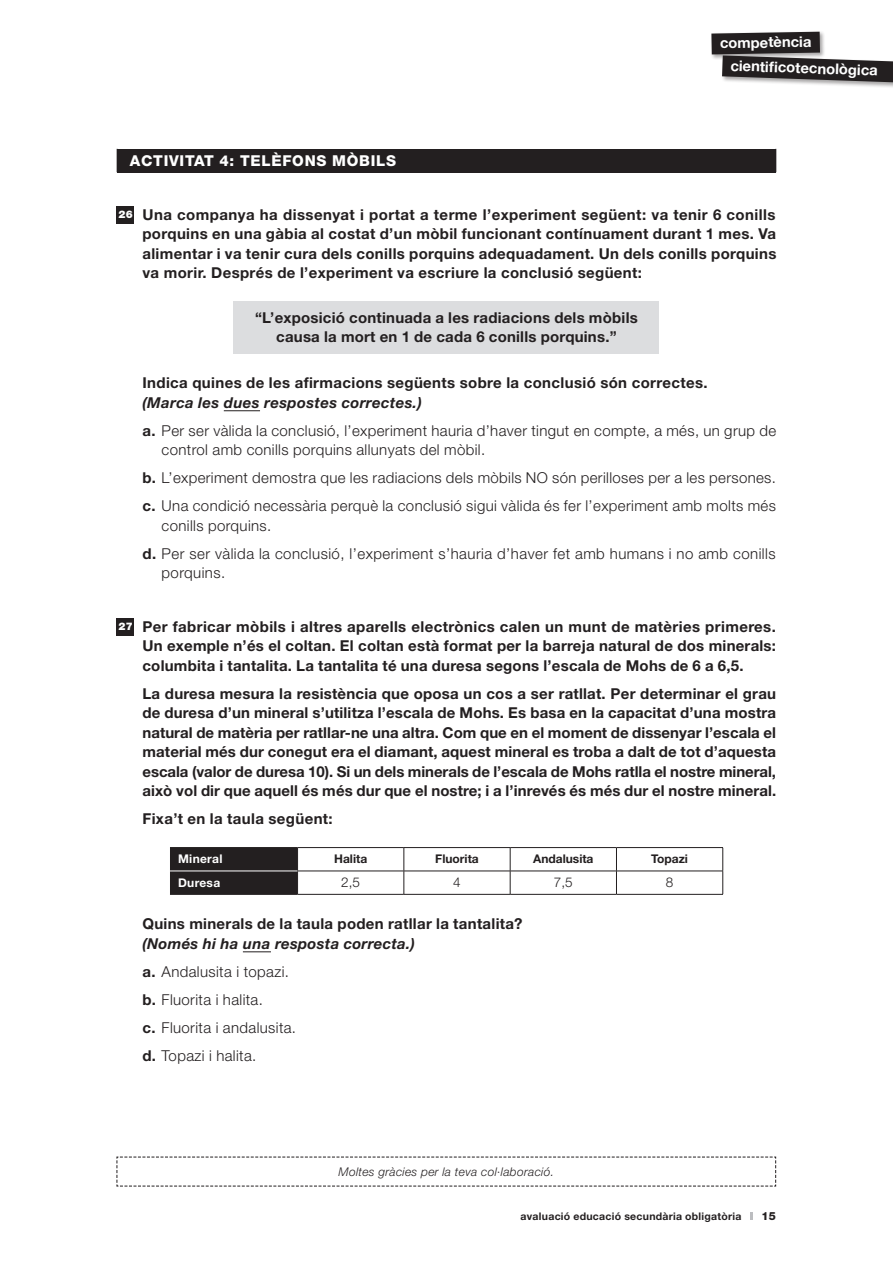
<style>
.page{position:relative;width:893px;height:1263px;background:#fff}
.page>*{position:absolute;margin:0;border:0;box-sizing:border-box;transform-origin:0 0}
.PREGUNTA_CATALÀ_ESO{font:700 15px/19.5px "Helvetica Neue";letter-spacing:.015em;color:#231f20;text-align:justify}
.OPCIONS_RESPOSTA_CAT{font:300 15px/19.5px "Helvetica Neue";letter-spacing:.025em;color:#231f20}
.ACTIVITAT_TITOL_ESO{font:800 15px "Helvetica Neue";letter-spacing:.05em;color:#fff}
.t1{font:700 14.7px "Helvetica Neue";color:#fff}
.t2{font:300 13.5px "Helvetica Neue";color:#231f20}
.t3{font:italic 300 12px "Helvetica Neue";letter-spacing:.025em;color:#231f20}
.t4{font:700 12px "Helvetica Neue";color:#231f20}
.TEXTE_SEGUIT_10_13{font:700 12px "Helvetica Neue";letter-spacing:.025em;color:#fff}
.t5{font:800 11.25px "Helvetica Neue";color:#231f20}
.t6{font:700 10.5px "Helvetica Neue";letter-spacing:.025em;color:#231f20}
.t7{font:900 10.5px "Helvetica Neue";color:#fff}
.s1{font-style:italic}
.s2{font-weight:700}
</style>
<div class="page">
<svg style="left:750px;top:1212px;width:3px;height:8px"></svg>
<div style="left:721px;top:54px;width:172px;height:35px;background:#231f20;opacity:.4"></div>
<div style="left:710px;top:30px;width:116px;height:30px;background:#231f20;opacity:.4"></div>
<svg style="left:711px;top:32px;width:182px;height:51px"></svg>
<hr style="left:224px;top:410px;width:36px;height:1px;background:#231f20">
<svg style="left:243px;top:951px;width:28px;height:1px"></svg>
<div style="left:117px;top:149px;width:659px;height:23px;background:#231f20"></div>
<svg style="left:776px;top:149px;width:1px;height:23px"></svg>
<div style="left:117px;top:206px;width:17px;height:17px;background:#231f20"></div>
<div style="left:234px;top:301px;width:425px;height:52px;background:#dcdddf"></div>
<div style="left:117px;top:618px;width:17px;height:17px;background:#231f20"></div>
<svg style="left:170px;top:847px;width:553px;height:47px"></svg>
<hr style="left:170px;top:894px;width:128px;height:1px;background:#231f20">
<hr style="left:298px;top:894px;width:106px;height:1px;background:#231f20">
<hr style="left:404px;top:894px;width:106px;height:1px;background:#231f20">
<hr style="left:510px;top:894px;width:106px;height:1px;background:#231f20">
<hr style="left:616px;top:894px;width:107px;height:1px;background:#231f20">
<hr style="left:170px;top:870px;width:127px;height:1px;background:#fff">
<svg style="left:117px;top:1156px;width:659px;height:31px"></svg>
<p class="t1" style="left:720px;top:34px;width:93px;rotate:-1deg">competència</p>
<p class="ACTIVITAT_TITOL_ESO" style="left:130px;top:152px;width:268px">ACTIVITAT 4: TELÈFONS MÒBILS</p>
<p class="t1" style="left:731px;top:56px;width:149px;rotate:2deg">cientifi cotecnològica</p>
<p class="t7" style="left:119px;top:208px;width:16px">26</p>
<p class="PREGUNTA_CATALÀ_ESO" style="left:142px;top:204px;width:635px">Una companya ha dissenyat i portat a terme l’experiment següent: va tenir 6 conills porquins en una gàbia al costat d’un mòbil funcionant contínuament durant 1 mes. Va alimentar i va tenir cura dels conills porquins adequadament. Un dels conills porquins va morir. Després de l’experiment va escriure la conclusió següent:</p>
<p class="PREGUNTA_CATALÀ_ESO" style="left:255px;top:307px;width:384px;text-align:center">“L’exposició continuada a les radiacions dels mòbils causa la mort en 1 de cada 6 conills porquins.”</p>
<p class="PREGUNTA_CATALÀ_ESO" style="left:142px;top:373px;width:567px">Indica quines de les afirmacions següents sobre la conclusió són correctes. <span class="s1">(Marca les dues respostes correctes.)</span></p>
<p class="OPCIONS_RESPOSTA_CAT" style="left:162px;top:420px;width:616px;text-indent:-19px"><span class="s2">a.</span> Per ser vàlida la conclusió, l’experiment hauria d’haver tingut en compte, a més, un grup de control amb conills porquins allunyats del mòbil.</p>
<p class="OPCIONS_RESPOSTA_CAT" style="left:142px;top:468px;width:635px"><span class="s2">b.</span> L’experiment demostra que les radiacions dels mòbils NO són perilloses per a les persones.</p>
<p class="OPCIONS_RESPOSTA_CAT" style="left:162px;top:496px;width:616px;text-indent:-19px"><span class="s2">c.</span> Una condició necessària perquè la conclusió sigui vàlida és fer l’experiment amb molts més conills porquins.</p>
<p class="OPCIONS_RESPOSTA_CAT" style="left:162px;top:543px;width:616px;text-indent:-19px"><span class="s2">d.</span> Per ser vàlida la conclusió, l’experiment s’hauria d’haver fet amb humans i no amb conills porquins.</p>
<p class="t7" style="left:118px;top:620px;width:16px">27</p>
<p class="PREGUNTA_CATALÀ_ESO" style="left:142px;top:616px;width:635px">Per fabricar mòbils i altres aparells electrònics calen un munt de matèries primeres.<br>Un exemple n’és el coltan. El coltan està format per la barreja natural de dos minerals: columbita i tantalita. La tantalita té una duresa segons l’escala de Mohs de 6 a 6,5.</p>
<p class="PREGUNTA_CATALÀ_ESO" style="left:142px;top:683px;width:635px">La duresa mesura la resistència que oposa un cos a ser ratllat. Per determinar el grau de duresa d’un mineral s’utilitza l’escala de Mohs. Es basa en la capacitat d’una mostra natural de matèria per ratllar-ne una altra. Com que en el moment de dissenyar l’escala el material més dur conegut era el diamant, aquest mineral es troba a dalt de tot d’aquesta escala (valor de duresa 10). Si un dels minerals de l’escala de Mohs ratlla el nostre mineral, això vol dir que aquell és més dur que el nostre; i a l’inrevés és més dur el nostre mineral.</p>
<p class="PREGUNTA_CATALÀ_ESO" style="left:142px;top:809px;width:192px">Fixa’t en la taula següent:</p>
<p class="TEXTE_SEGUIT_10_13" style="left:178px;top:852px;width:46px">Mineral</p>
<p class="t4" style="left:334px;top:852px;width:35px">Halita</p>
<p class="t4" style="left:435px;top:852px;width:45px">Fluorita</p>
<p class="t4" style="left:533px;top:852px;width:62px">Andalusita</p>
<p class="t4" style="left:651px;top:852px;width:38px">Topazi</p>
<p class="TEXTE_SEGUIT_10_13" style="left:178px;top:875px;width:44px">Duresa</p>
<p class="t2" style="left:341px;top:874px;width:20px">2,5</p>
<p class="t2" style="left:453px;top:874px;width:9px">4</p>
<p class="t2" style="left:554px;top:874px;width:20px">7,5</p>
<p class="t2" style="left:666px;top:874px;width:9px">8</p>
<p class="PREGUNTA_CATALÀ_ESO" style="left:142px;top:914px;width:382px">Quins minerals de la taula poden ratllar la tantalita? <span class="s1">(Només hi ha una resposta correcta.)</span></p>
<p class="OPCIONS_RESPOSTA_CAT" style="left:142px;top:961px;width:148px"><span class="s2">a.</span> Andalusita i topazi.</p>
<p class="OPCIONS_RESPOSTA_CAT" style="left:142px;top:989px;width:122px"><span class="s2">b.</span> Fluorita i halita.</p>
<p class="OPCIONS_RESPOSTA_CAT" style="left:142px;top:1017px;width:155px"><span class="s2">c.</span> Fluorita i andalusita.</p>
<p class="OPCIONS_RESPOSTA_CAT" style="left:142px;top:1045px;width:115px"><span class="s2">d.</span> Topazi i halita.</p>
<p class="t3" style="left:339px;top:1165px;width:217px">Moltes gràcies per la teva col·laboració.</p>
<p class="t6" style="left:521px;top:1210px;width:222px">avaluació educació secundària obligatòria</p>
<p class="t5" style="left:761px;top:1209px;width:16px">15</p>
</div>
